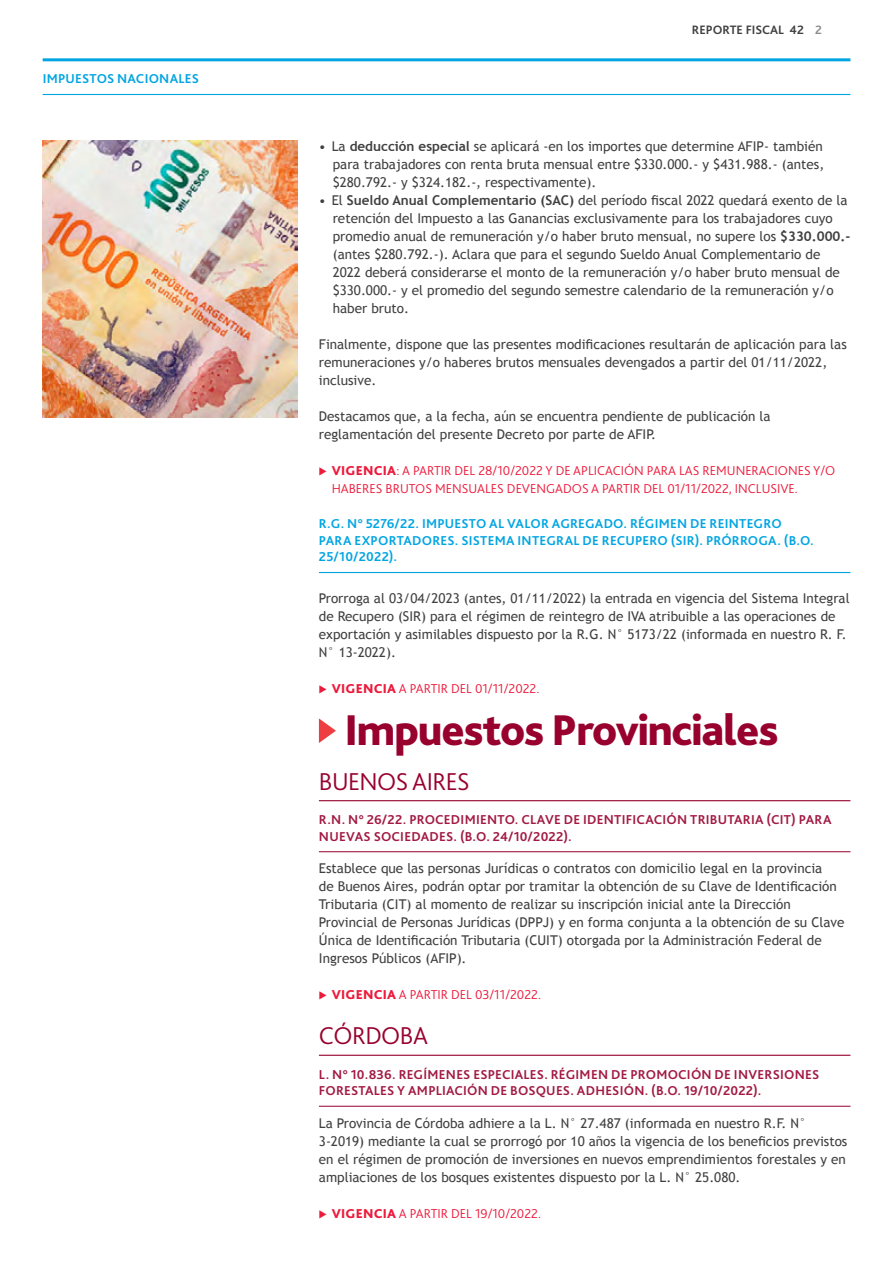
<style>
.page{position:relative;width:893px;height:1263px;background:#fff}
.page>*{position:absolute;margin:0;border:0;box-sizing:border-box;transform-origin:0 0}
.t1{font:800 45px "Bliss Pro";letter-spacing:-.025em;color:#98002e}
.t2{font:300 25.5px "Bliss Pro";letter-spacing:-.02em;color:#98002e}
.t3{font:13.5px/18px "Trebuchet MS";color:#404040}
.t4{font:700 13.5px/16.5px "Bliss Pro";letter-spacing:.02em;color:#a21a43}
.t5{font:300 13.5px/18px "Bliss Pro";color:#ed1a3b}
.t6{font:700 13.5px/16.5px "Bliss Pro";letter-spacing:.02em;color:#02a5e2}
.t7{font:700 12.75px "Bliss Pro";color:#404040}
.s1{font-weight:700}
.s2{font-weight:800}
</style>
<div class="page">
<img style="left:43px;top:141px;width:254px;height:276px">
<hr style="left:43px;top:58px;width:807px;height:3px;background:#02a5e2">
<hr style="left:43px;top:94px;width:807px;height:1px;background:#02a5e2">
<hr style="left:319px;top:572px;width:531px;height:1px;background:#02a5e2">
<hr style="left:319px;top:800px;width:531px;height:1px;background:#98002e">
<hr style="left:319px;top:851px;width:531px;height:1px;background:#a21a43">
<hr style="left:319px;top:1055px;width:531px;height:1px;background:#98002e">
<hr style="left:319px;top:1106px;width:531px;height:1px;background:#a21a43">
<svg style="left:319px;top:718px;width:17px;height:25px"></svg>
<p class="t6" style="left:43px;top:70px;width:158px">IMPUESTOS NACIONALES</p>
<p class="t7" style="left:692px;top:22px;width:132px">REPORTE FISCAL 42 2</p>
<p class="t3" style="left:333px;top:137px;width:493px;text-align:justify;text-indent:-14px">• La <span class="s1">deducción especial</span> se aplicará -en los importes que determine AFIP- también para trabajadores con renta bruta mensual entre $330.000.- y $431.988.- (antes, $280.792.- y $324.182.-, respectivamente).</p>
<p class="t3" style="left:333px;top:191px;width:519px;text-indent:-14px">• El <span class="s1">Sueldo Anual Complementario (SAC)</span> del período fiscal 2022 quedará exento de la retención del Impuesto a las Ganancias exclusivamente para los trabajadores cuyo promedio anual de remuneración y/o haber bruto mensual, no supere los <span class="s1">$330.000.- </span>(antes $280.792.-). Aclara que para el segundo Sueldo Anual Complementario de 2022 deberá considerarse el monto de la remuneración y/o haber bruto mensual de $330.000.- y el promedio del segundo semestre calendario de la remuneración y/o haber bruto.</p>
<p class="t3" style="left:319px;top:335px;width:529px">Finalmente, dispone que las presentes modificaciones resultarán de aplicación para las remuneraciones y/o haberes brutos mensuales devengados a partir del 01/11/2022, inclusive.</p>
<p class="t3" style="left:319px;top:407px;width:453px">Destacamos que, a la fecha, aún se encuentra pendiente de publicación la reglamentación del presente Decreto por parte de AFIP.</p>
<p class="t5" style="left:332px;top:461px;width:505px"><span class="s2">VIGENCIA</span>: A PARTIR DEL 28/10/2022 Y DE APLICACIÓN PARA LAS REMUNERACIONES Y/O<br>HABERES BRUTOS MENSUALES DEVENGADOS A PARTIR DEL 01/11/2022, INCLUSIVE.</p>
<p class="t6" style="left:319px;top:515px;width:496px">R.G. N° 5276/22. IMPUESTO AL VALOR AGREGADO. RÉGIMEN DE REINTEGRO<br>PARA EXPORTADORES. SISTEMA INTEGRAL DE RECUPERO (SIR). PRÓRROGA. (B.O.<br>25/10/2022).</p>
<p class="t3" style="left:319px;top:589px;width:532px">Prorroga al 03/04/2023 (antes, 01/11/2022) la entrada en vigencia del Sistema Integral de Recupero (SIR) para el régimen de reintegro de IVA atribuible a las operaciones de exportación y asimilables dispuesto por la R.G. N° 5173/22 (informada en nuestro R. F.<br>N° 13-2022).</p>
<p class="t5" style="left:332px;top:679px;width:209px"><span class="s2">VIGENCIA</span> A PARTIR DEL 01/11/2022.</p>
<h1 class="t1" style="left:344px;top:702px;width:435px">Impuestos Provinciales</h1>
<h2 class="t2" style="left:319px;top:765px;width:152px">BUENOS AIRES</h2>
<p class="t4" style="left:319px;top:811px;width:514px">R.N. N° 26/22. PROCEDIMIENTO. CLAVE DE IDENTIFICACIÓN TRIBUTARIA (CIT) PARA<br>NUEVAS SOCIEDADES. (B.O. 24/10/2022).</p>
<p class="t3" style="left:319px;top:860px;width:527px">Establece que las personas Jurídicas o contratos con domicilio legal en la provincia<br>de Buenos Aires, podrán optar por tramitar la obtención de su Clave de Identificación Tributaria (CIT) al momento de realizar su inscripción inicial ante la Dirección Provincial de Personas Jurídicas (DPPJ) y en forma conjunta a la obtención de su Clave Única de Identificación Tributaria (CUIT) otorgada por la Administración Federal de Ingresos Públicos (AFIP).</p>
<p class="t5" style="left:332px;top:985px;width:211px"><span class="s2">VIGENCIA</span> A PARTIR DEL 03/11/2022.</p>
<h2 class="t2" style="left:319px;top:1020px;width:111px">CÓRDOBA</h2>
<p class="t4" style="left:319px;top:1065px;width:502px">L. N° 10.836. REGÍMENES ESPECIALES. RÉGIMEN DE PROMOCIÓN DE INVERSIONES<br>FORESTALES Y AMPLIACIÓN DE BOSQUES. ADHESIÓN. (B.O. 19/10/2022).</p>
<p class="t3" style="left:319px;top:1114px;width:530px">La Provincia de Córdoba adhiere a la L. N° 27.487 (informada en nuestro R.F. N° 3-2019) mediante la cual se prorrogó por 10 años la vigencia de los beneficios previstos en el régimen de promoción de inversiones en nuevos emprendimientos forestales y en ampliaciones de los bosques existentes dispuesto por la L. N° 25.080.</p>
<p class="t5" style="left:332px;top:1204px;width:211px"><span class="s2">VIGENCIA</span> A PARTIR DEL 19/10/2022.</p>
</div>
